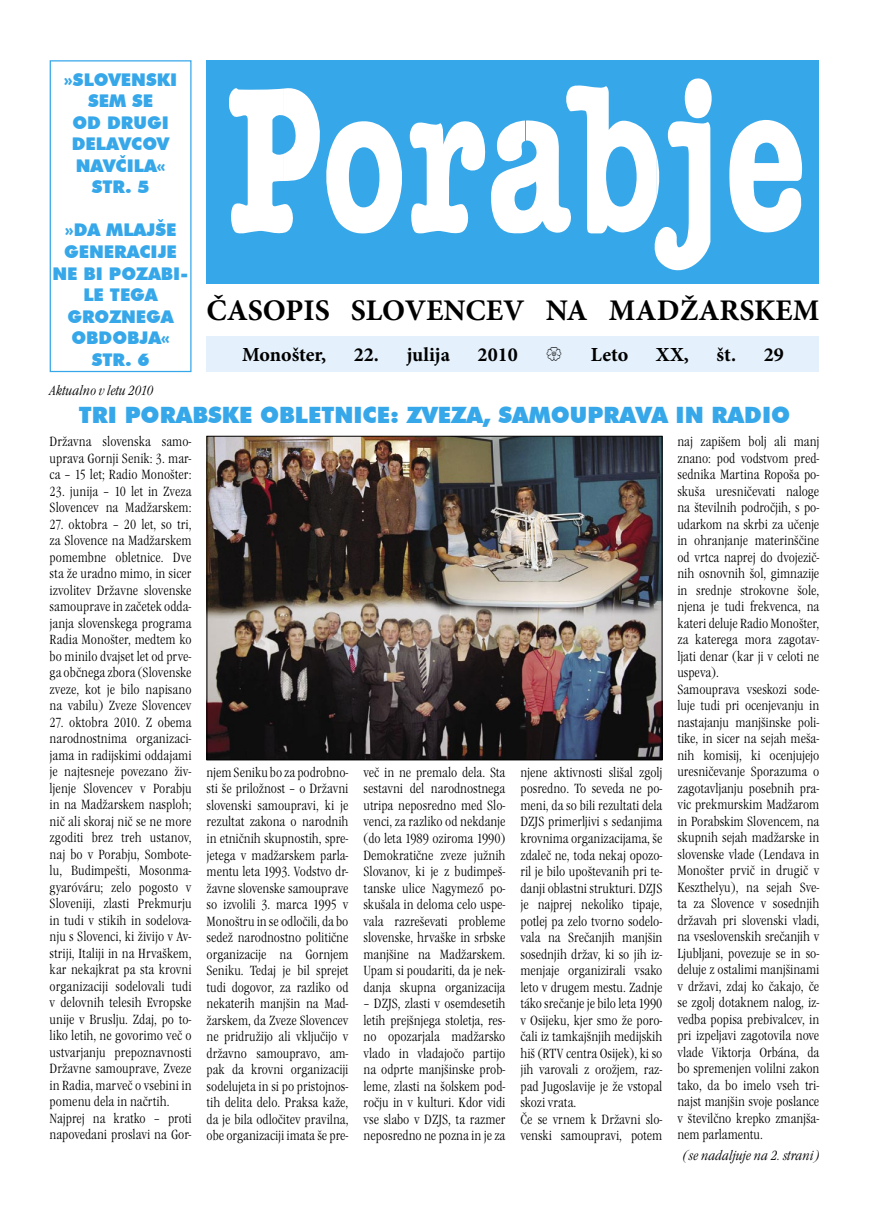
<style>
.page{position:relative;width:869px;height:1205px;background:#fff}
.page>*{position:absolute;margin:0;border:0;box-sizing:border-box;transform-origin:0 0}
.t1{font:700 30px "Minion Pro";color:#000}
.cím{font:900 22.5px "Futura BT";color:#36a7e9}
.t2{font:700 20px "Minion Pro";color:#000}
.cím-2{font:900 17.5px/21.5px "Futura BT";color:#36a7e9;text-align:center}
.ujszoveg{font:13.75px/16.5px "Garamond Itc TEE Ligh Cond";color:#000;text-align:justify}
.ujszoveg-2{font:13.75px "Garamond Itc TEE Ligh Cond Ital";color:#000}
</style>
<div class="page">
<div style="left:206px;top:337px;width:613px;height:35px;background:#e4f0fb"></div>
<div style="left:206px;top:60px;width:613px;height:223px;background:#36a7e9"></div>
<svg style="left:229px;top:79px;width:572px;height:191px"></svg>
<div style="left:50px;top:60px;width:141px;height:312px;border:1px solid #36a7e9"></div>
<img style="left:208px;top:438px;width:452px;height:320px">
<div style="left:206px;top:436px;width:456px;height:324px;border:1px solid #000"></div>
<p class="cím-2" style="left:64px;top:68px;width:115px">»SLOVENSKI<br>SEM SE</p>
<p class="cím-2" style="left:72px;top:112px;width:98px">OD DRUGI</p>
<p class="cím-2" style="left:72px;top:133px;width:99px">DELAVCOV</p>
<p class="cím-2" style="left:76px;top:155px;width:91px">NAVČILA«</p>
<p class="cím-2" style="left:92px;top:176px;width:59px">STR. 5</p>
<p class="cím-2" style="left:64px;top:219px;width:114px;text-align:left">»DA MLAJŠE<br>GENERACIJE</p>
<p class="cím-2" style="left:52px;top:262px;width:138px">NE BI POZABI-<br>LE TEGA</p>
<p class="cím-2" style="left:67px;top:305px;width:108px;text-align:left">GROZNEGA<br>OBDOBJA«</p>
<p class="cím-2" style="left:92px;top:349px;width:59px">STR. 6</p>
<p class="ujszoveg-2" style="left:50px;top:383px;width:105px">Aktualno v letu 2010</p>
<p class="t1" style="left:206px;top:292px;width:614px">ČASOPIS SLOVENCEV NA MADŽARSKEM</p>
<p class="t2" style="left:242px;top:343px;width:86px">Monošter,</p>
<p class="t2" style="left:354px;top:343px;width:97px">22. julija</p>
<p class="t2" style="left:477px;top:343px;width:41px">2010</p>
<p class="t2" style="left:590px;top:343px;width:39px">Leto</p>
<p class="t2" style="left:655px;top:343px;width:35px">XX,</p>
<p class="t2" style="left:716px;top:343px;width:69px">št. 29</p>
<p class="cím" style="left:79px;top:401px;width:712px">TRI PORABSKE OBLETNICE: ZVEZA, SAMOUPRAVA IN RADIO</p>
<p class="ujszoveg" style="left:50px;top:433px;width:143px">Državna slovenska samo&shy;uprava Gornji Senik: 3. mar&shy;ca – 15 let; Radio Monošter:</p>
<p class="ujszoveg" style="left:50px;top:483px;width:143px">23. junija – 10 let in Zveza<br>Slovencev na Madžarskem:</p>
<p class="ujszoveg" style="left:50px;top:516px;width:143px">27. oktobra – 20 let, so tri, za Slovence na Madžarskem pomembne obletnice. Dve sta že uradno mimo, in sicer izvolitev Državne slovenske samouprave in začetek odda&shy;janja slovenskega programa Radia Monošter, medtem ko bo minilo dvajset let od prve&shy;ga občnega zbora (Slovenske zveze, kot je bilo napisano na vabilu) Zveze Slovencev</p>
<p class="ujszoveg" style="left:50px;top:714px;width:143px">27. oktobra 2010. Z obema narodnostnima organizaci&shy;jama in radijskimi oddajami je najtesneje povezano živ&shy;ljenje Slovencev v Porabju in na Madžarskem nasploh; nič ali skoraj nič se ne more zgoditi brez treh ustanov, naj bo v Porabju, Sombote&shy;lu, Budimpešti, Mosonma&shy;gyaróváru; zelo pogosto v Sloveniji, zlasti Prekmurju in tudi v stikih in sodelova&shy;nju s Slovenci, ki živijo v Av&shy;striji, Italiji in na Hrvaškem, kar nekajkrat pa sta krovni organizaciji sodelovali tudi v delovnih telesih Evropske unije v Bruslju. Zdaj, po to&shy;liko letih, ne govorimo več o ustvarjanju prepoznavnosti Državne samouprave, Zveze in Radia, marveč o vsebini in pomenu dela in načrtih.</p>
<p class="ujszoveg" style="left:50px;top:1110px;width:143px">Najprej na kratko – proti napovedani proslavi na Gor-</p>
<p class="ujszoveg" style="left:206px;top:764px;width:143px">njem Seniku bo za podrobno&shy;sti še priložnost – o Državni slovenski samoupravi, ki je rezultat zakona o narodnih in etničnih skupnostih, spre&shy;jetega v madžarskem parla&shy;mentu leta 1993. Vodstvo dr&shy;žavne slovenske samouprave so izvolili 3. marca 1995 v Monoštru in se odločili, da bo sedež narodnostno politične organizacije na Gornjem Seniku. Tedaj je bil sprejet tudi dogovor, za razliko od nekaterih manjšin na Mad&shy;žarskem, da Zveze Slovencev ne pridružijo ali vključijo v državno samoupravo, am&shy;pak da krovni organizaciji sodelujeta in si po pristojnos&shy;tih delita delo. Praksa kaže, da je bila odločitev pravilna, obe organizaciji imata še pre-</p>
<p class="ujszoveg" style="left:363px;top:764px;width:143px">več in ne premalo dela. Sta sestavni del narodnostnega utripa neposredno med Slo&shy;venci, za razliko od nekdanje (do leta 1989 oziroma 1990)<br>Demokratične zveze južnih Slovanov, ki je z budimpeš&shy;tanske ulice Nagymező po&shy;skušala in deloma celo uspe&shy;vala razreševati probleme slovenske, hrvaške in srbske manjšine na Madžarskem.<br>Upam si poudariti, da je nek&shy;danja skupna organizacija</p>
<p class="ujszoveg" style="left:363px;top:995px;width:143px">– DZJS, zlasti v osemdesetih letih prejšnjega stoletja, res&shy;no opozarjala madžarsko vlado in vladajočo partijo na odprte manjšinske prob&shy;leme, zlasti na šolskem pod&shy;ročju in v kulturi. Kdor vidi vse slabo v DZJS, ta razmer neposredno ne pozna in je za</p>
<p class="ujszoveg" style="left:520px;top:764px;width:143px">njene aktivnosti slišal zgolj posredno. To seveda ne po&shy;meni, da so bili rezultati dela DZJS primerljivi s sedanjima krovnima organizacijama, še zdaleč ne, toda nekaj opozo&shy;ril je bilo upoštevanih pri te&shy;danji oblastni strukturi. DZJS je najprej nekoliko tipaje, potlej pa zelo tvorno sodelo&shy;vala na Srečanjih manjšin sosednjih držav, ki so jih iz&shy;menjaje organizirali vsako leto v drugem mestu. Zadnje táko srečanje je bilo leta 1990 v Osijeku, kjer smo že poro&shy;čali iz tamkajšnjih medijskih hiš (RTV centra Osijek), ki so jih varovali z orožjem, raz&shy;pad Jugoslavije je že vstopal skozi vrata.</p>
<p class="ujszoveg" style="left:520px;top:1111px;width:143px">Če se vrnem k Državni slo&shy;venski samoupravi, potem</p>
<p class="ujszoveg" style="left:677px;top:433px;width:143px">naj zapišem bolj ali manj znano: pod vodstvom pred&shy;sednika Martina Ropoša po&shy;skuša uresničevati naloge na številnih področjih, s po&shy;udarkom na skrbi za učenje in ohranjanje materinščine od vrtca naprej do dvojezič&shy;nih osnovnih šol, gimnazije in srednje strokovne šole, njena je tudi frekvenca, na kateri deluje Radio Monošter, za katerega mora zagotav&shy;ljati denar (kar ji v celoti ne uspeva).</p>
<p class="ujszoveg" style="left:677px;top:681px;width:143px">Samouprava vseskozi sode&shy;luje tudi pri ocenjevanju in nastajanju manjšinske poli&shy;tike, in sicer na sejah meša&shy;nih komisij, ki ocenjujejo uresničevanje Sporazuma o zagotavljanju posebnih pra&shy;vic prekmurskim Madžarom in Porabskim Slovencem, na skupnih sejah madžarske in slovenske vlade (Lendava in Monošter prvič in drugič v Keszthelyu), na sejah Sve&shy;ta za Slovence v sosednjih državah pri slovenski vladi, na vseslovenskih srečanjih v Ljubljani, povezuje se in so&shy;deluje z ostalimi manjšinami v državi, zdaj ko čakajo, če se zgolj dotaknem nalog, iz&shy;vedba popisa prebivalcev, in pri izpeljavi zagotovila nove vlade Viktorja Orbána, da bo spremenjen volilni zakon tako, da bo imelo vseh tri&shy;najst manjšin svoje poslance v številčno krepko zmanjša&shy;nem parlamentu.</p>
<p class="ujszoveg-2" style="left:682px;top:1148px;width:138px">(se nadaljuje na 2. strani)</p>
</div>
